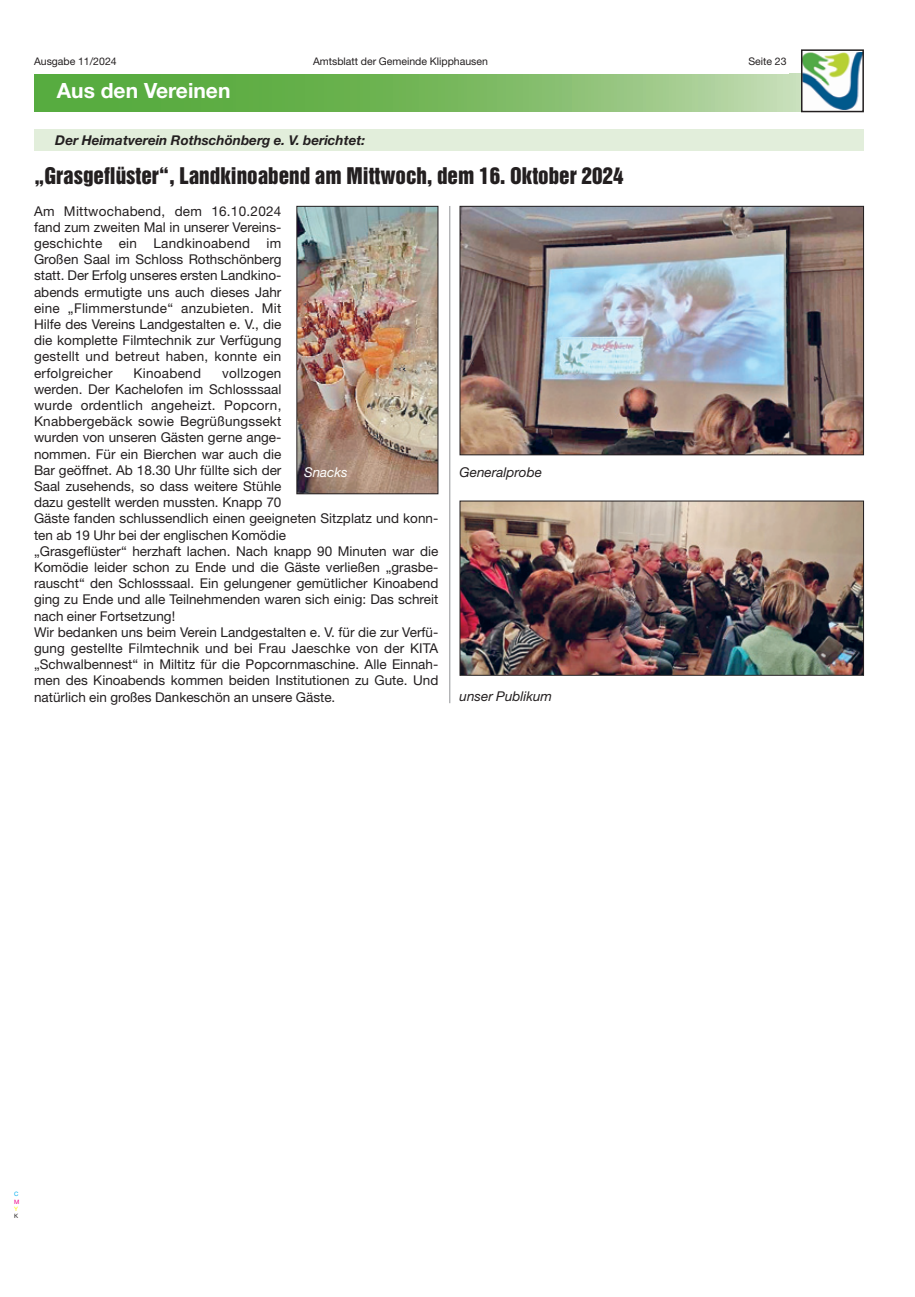
<style>
.page{position:relative;width:915px;height:1297px;background:#fff}
.page>*{position:absolute;margin:0;border:0;box-sizing:border-box;transform-origin:0 0}
.t1{font:21px "Helvetica Inserat";color:#231f20}
.t2{font:700 21px "Helvetica Neue";color:#fff}
.t3{font:13.5px/16.2px "Helvetica Neue";color:#231f20;text-align:justify}
.t4{font:italic 700 13.5px "Helvetica Neue";color:#231f20}
.t5{font:italic 13.5px "Helvetica Neue";color:#231f20}
.t6{font:13.5px "Helvetica Neue";letter-spacing:.02em;color:#231f20}
.t7{font:italic 13.5px "Helvetica Neue";color:#fff}
.t8{font:10.5px "Helvetica Neue";color:#231f20}
.t9{font:6px "Helvetica Neue";color:#00aeef}
.t10{font:6px "Helvetica Neue";color:#ed028c}
.t11{font:6px "Helvetica Neue";color:#fff101}
.t12{font:6px "Helvetica Neue";color:#231f20}
</style>
<div class="page">
<svg style="left:34px;top:73px;width:766px;height:38px;background:#7fbc68"></svg>
<img style="left:803px;top:52px;width:57px;height:57px">
<div style="left:800px;top:49px;width:63px;height:63px;border:2px solid #231f20"></div>
<div style="left:34px;top:130px;width:829px;height:21px;background:#e2eedb"></div>
<img style="left:461px;top:208px;width:400px;height:245px">
<div style="left:459px;top:206px;width:404px;height:249px;border:1px solid #231f20"></div>
<img style="left:461px;top:503px;width:400px;height:171px">
<div style="left:459px;top:501px;width:404px;height:175px;border:1px solid #231f20"></div>
<img style="left:298px;top:208px;width:138px;height:284px">
<div style="left:296px;top:206px;width:142px;height:288px;border:1px solid #231f20"></div>
<hr style="left:449px;top:206px;width:1px;height:497px;background:#939598">
<p class="t8" style="left:34px;top:58px;width:84px">Ausgabe 11/2024</p>
<p class="t8" style="left:313px;top:58px;width:176px">Amtsblatt der Gemeinde Klipphausen</p>
<p class="t8" style="left:748px;top:58px;width:40px">Seite 23</p>
<h1 class="t2" style="left:57px;top:83px;width:175px">Aus den Vereinen</h1>
<p class="t4" style="left:55px;top:135px;width:311px">Der Heimatverein Rothschönberg e. V. berichtet:</p>
<h1 class="t1" style="left:34px;top:167px;width:591px">„Grasgeflüster“, Landkinoabend am Mittwoch, dem 16. Oktober 2024</h1>
<p class="t3" style="left:34px;top:204px;width:249px">Am Mittwochabend, dem 16.10.2024 fand zum zweiten Mal in unserer Vereins&shy;geschichte ein Landkinoabend im Großen Saal im Schloss Rothschönberg statt. Der Erfolg unseres ersten Landkino&shy;abends ermutigte uns auch dieses Jahr eine „Flimmerstunde“ anzubieten. Mit Hilfe des Vereins Landgestalten e. V., die die komplette Filmtechnik zur Verfügung gestellt und betreut haben, konnte ein erfolgreicher</p>
<p class="t3" style="left:34px;top:366px;width:405px;text-align:left;text-indent:188px">vollzogen<br>werden. Der Kachelofen im Schlosssaal<br>wurde ordentlich angeheizt. Popcorn,<br>Knabbergebäck sowie Begrüßungssekt<br>wurden von unseren Gästen gerne ange-<br>nommen. Für ein Bierchen war auch die<br>Bar geöffnet. Ab 18.30 Uhr füllte sich der<br>Saal zusehends, so dass weitere Stühle<br>dazu gestellt werden mussten. Knapp 70<br>Gäste fanden schlussendlich einen geeigneten Sitzplatz und konn&shy;ten ab 19 Uhr bei der englischen Komödie<br>„Grasgeflüster“ herzhaft lachen. Nach knapp 90 Minuten war die Komödie leider schon zu Ende und die Gäste verließen „grasbe&shy;rauscht“ den Schlosssaal. Ein gelungener gemütlicher Kinoabend ging zu Ende und alle Teilnehmenden waren sich einig: Das schreit nach einer Fortsetzung!<br>Wir bedanken uns beim Verein Landgestalten e. V. für die zur Verfü&shy;gung gestellte Filmtechnik und bei Frau Jaeschke von der KITA „Schwalbennest“ in Miltitz für die Popcornmaschine. Alle Einnah&shy;men des Kinoabends kommen beiden Institutionen zu Gute. Und natürlich ein großes Dankeschön an unsere Gäste.</p>
<p class="t6" style="left:133px;top:368px;width:69px">Kinoabend</p>
<p class="t7" style="left:304px;top:467px;width:45px">Snacks</p>
<p class="t5" style="left:459px;top:467px;width:84px">Generalprobe</p>
<p class="t5" style="left:459px;top:692px;width:94px">unser Publikum</p>
<p class="t9" style="left:14px;top:1192px;width:6px">C</p>
<p class="t10" style="left:14px;top:1199px;width:7px">M</p>
<p class="t11" style="left:14px;top:1206px;width:5px">Y</p>
<p class="t12" style="left:14px;top:1214px;width:6px">K</p>
</div>
